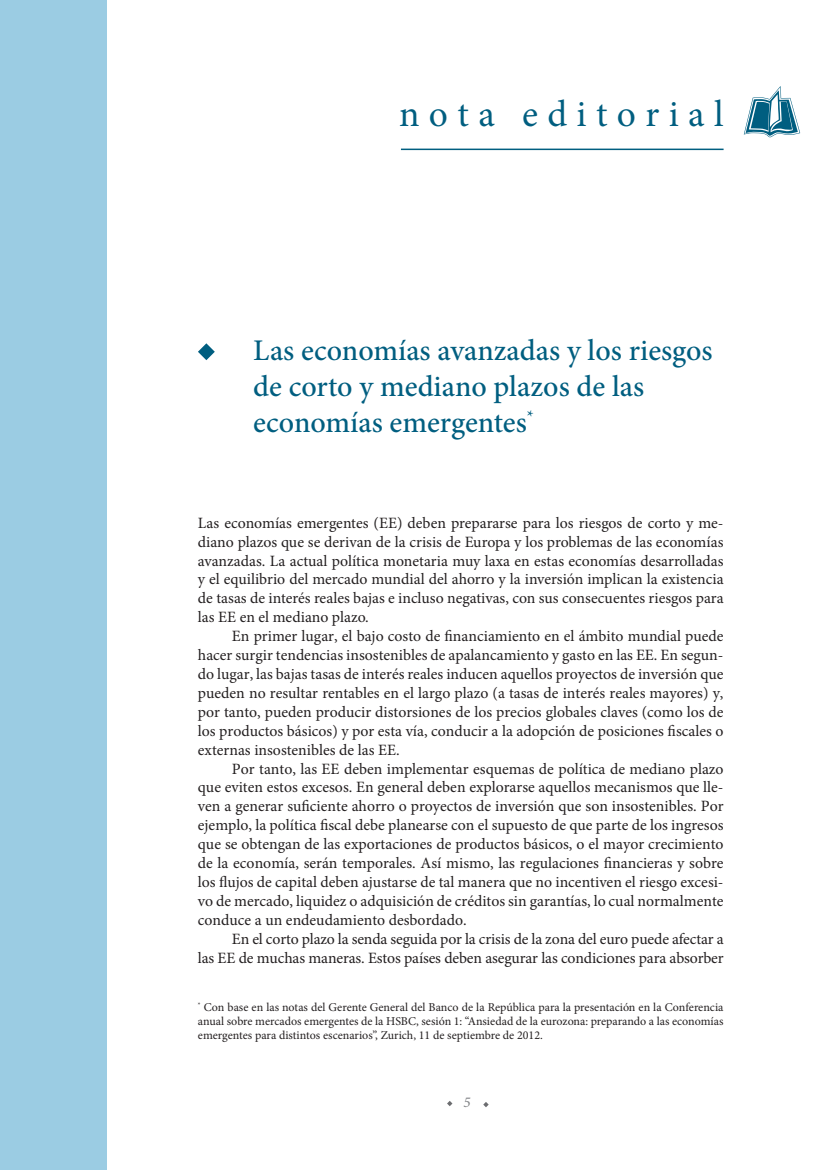
<style>
.page{position:relative;width:830px;height:1170px;background:#fff}
.page>*{position:absolute;margin:0;border:0;box-sizing:border-box;transform-origin:0 0}
.NOMBRE_seccion{font:37.5px "Minion Pro";letter-spacing:.25em;color:#005e80}
.NOTA_titulo_principa{font:500 30px/36px "Minion Pro";color:#005e80}
.TEXTO_corrido{font:15.75px/18.9px "Minion Pro";letter-spacing:-.01em;color:#231f20;text-align:justify}
.TEXTO_primer_parrafo{font:15.75px/18.9px "Minion Pro";color:#231f20;text-align:justify}
.t1{font:italic 15px "Minion Pro";color:#808285}
.PIE_de_pagina{font:12px/14.4px "Minion Pro";color:#231f20;text-align:justify}
</style>
<div class="page">
<svg style="left:447px;top:1101px;width:5px;height:5px"></svg>
<svg style="left:483px;top:1102px;width:5px;height:5px"></svg>
<div style="left:0;top:0;width:106px;height:1169px;background:#9bcce3"></div>
<hr style="left:401px;top:149px;width:322px;height:1px;background:#005e80">
<svg style="left:743px;top:86px;width:56px;height:51px"></svg>
<svg style="left:198px;top:343px;width:17px;height:17px"></svg>
<p class="NOMBRE_seccion" style="left:399px;top:89px;width:326px">nota editorial</p>
<p class="NOTA_titulo_principa" style="left:253px;top:332px;width:461px">Las economías avanzadas y los riesgos de corto y mediano plazos de las economías emergentes<sup>*</sup></p>
<p class="TEXTO_primer_parrafo" style="left:198px;top:513px;width:527px">Las economías emergentes (EE) deben prepararse para los riesgos de corto y me&shy;diano plazos que se derivan de la crisis de Europa y los problemas de las economías avanzadas. La actual política monetaria muy laxa en estas economías desarrolladas y el equilibrio del mercado mundial del ahorro y la inversión implican la existencia de tasas de interés reales bajas e incluso negativas, con sus consecuentes riesgos para las EE en el mediano plazo.</p>
<p class="TEXTO_corrido" style="left:198px;top:626px;width:527px;text-indent:34px">En primer lugar, el bajo costo de financiamiento en el ámbito mundial puede hacer surgir tendencias insostenibles de apalancamiento y gasto en las EE. En segun&shy;do lugar, las bajas tasas de interés reales inducen aquellos proyectos de inversión que pueden no resultar rentables en el largo plazo (a tasas de interés reales mayores) y, por tanto, pueden producir distorsiones de los precios globales claves (como los de los productos básicos) y por esta vía, conducir a la adopción de posiciones fiscales o externas insostenibles de las EE.</p>
<p class="TEXTO_corrido" style="left:198px;top:759px;width:527px;text-indent:34px">Por tanto, las EE deben implementar esquemas de política de mediano plazo que eviten estos excesos. En general deben explorarse aquellos mecanismos que lle&shy;ven a generar suficiente ahorro o proyectos de inversión que son insostenibles. Por ejemplo, la política fiscal debe planearse con el supuesto de que parte de los ingresos que se obtengan de las exportaciones de productos básicos, o el mayor crecimiento de la economía, serán temporales. Así mismo, las regulaciones financieras y sobre los flujos de capital deben ajustarse de tal manera que no incentiven el riesgo excesi&shy;vo de mercado, liquidez o adquisición de créditos sin garantías, lo cual normalmente conduce a un endeudamiento desbordado.</p>
<p class="TEXTO_corrido" style="left:198px;top:929px;width:527px;text-align:right">En el corto plazo la senda seguida por la crisis de la zona del euro puede afectar a<br>las EE de muchas maneras. Estos países deben asegurar las condiciones para absorber</p>
<p class="PIE_de_pagina" style="left:198px;top:999px;width:527px"><sup>*</sup> Con base en las notas del Gerente General del Banco de la República para la presentación en la Conferencia anual sobre mercados emergentes de la HSBC, sesión 1: “Ansiedad de la eurozona: preparando a las economías emergentes para distintos escenarios”, Zurich, 11 de septiembre de 2012.</p>
<p class="t1" style="left:463px;top:1092px;width:9px">5</p>
</div>
